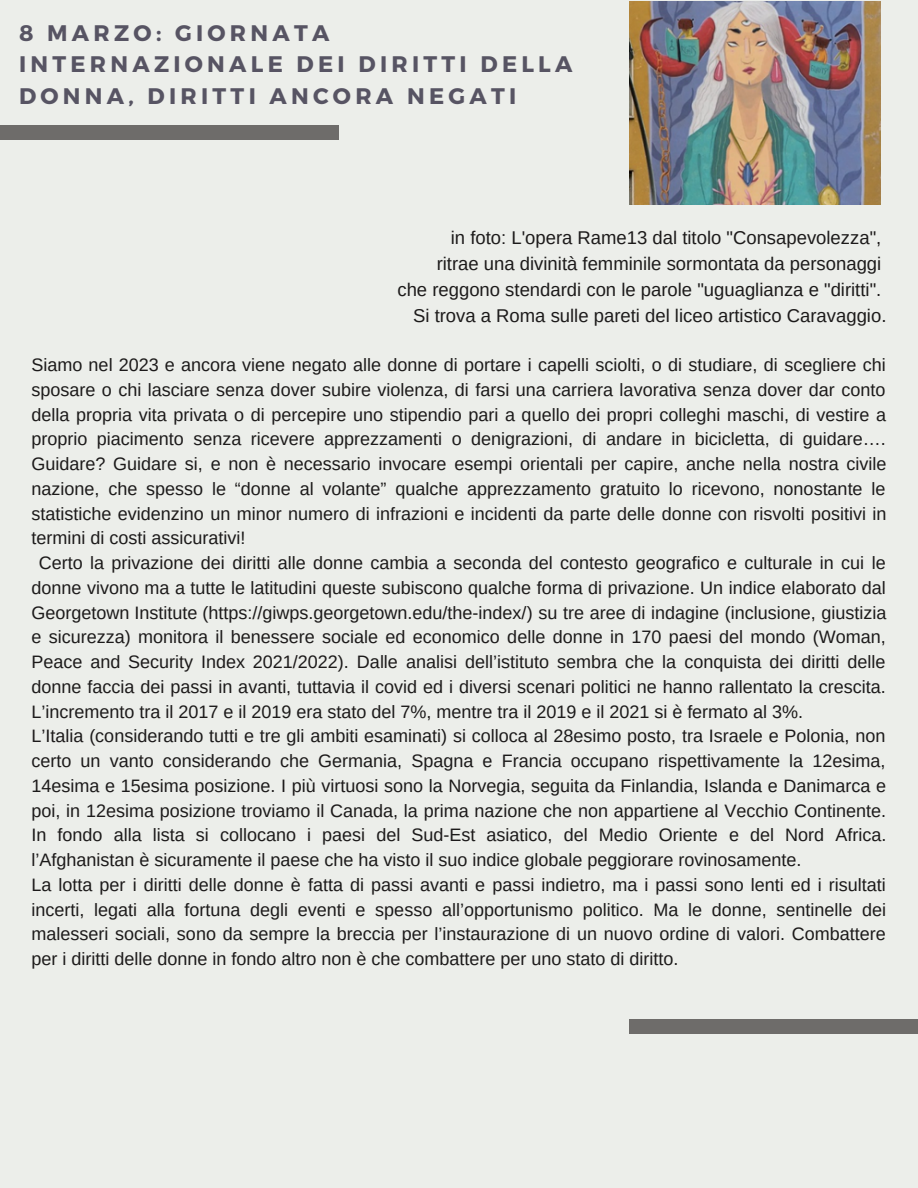
<style>
.page{position:relative;width:918px;height:1188px;background:#eceeea}
.page>*{position:absolute;margin:0;border:0;box-sizing:border-box;transform-origin:0 0}
.t1{font:700 22.5px/31.5px "Montserrat";letter-spacing:.19em;color:#575463}
.t2{font:18.45px/25.8px "Arimo";color:#1c1a1a;text-align:right}
.t3{font:18px "Arimo";color:#1c1a1a}
</style>
<div class="page">
<div style="left:629px;top:1019px;width:289px;height:15px;background:#6e6c6a"></div>
<div style="left:0;top:125px;width:339px;height:15px;background:#6e6c6a"></div>
<img style="left:629px;top:2px;width:251px;height:202px">
<p class="t1" style="left:19px;top:16px;width:555px">8 MARZO: GIORNATA<br>INTERNAZIONALE DEI DIRITTI DELLA<br>DONNA, DIRITTI ANCORA NEGATI</p>
<p class="t2" style="left:397px;top:225px;width:491px">in foto: L'opera Rame13 dal titolo "Consapevolezza",<br>ritrae una divinità femminile sormontata da personaggi<br>che reggono stendardi con le parole "uguaglianza e "diritti".<br>Si trova a Roma sulle pareti del liceo artistico Caravaggio.</p>
<p class="t3" style="left:32px;top:355px;width:856px">Siamo nel 2023 e ancora viene negato alle donne di portare i capelli sciolti, o di studiare, di scegliere chi</p>
<p class="t3" style="left:32px;top:380px;width:855px">sposare o chi lasciare senza dover subire violenza, di farsi una carriera lavorativa senza dover dar conto</p>
<p class="t3" style="left:32px;top:404px;width:856px">della propria vita privata o di percepire uno stipendio pari a quello dei propri colleghi maschi, di vestire a</p>
<p class="t3" style="left:32px;top:429px;width:856px">proprio piacimento senza ricevere apprezzamenti o denigrazioni, di andare in bicicletta, di guidare….</p>
<p class="t3" style="left:32px;top:454px;width:856px">Guidare? Guidare si, e non è necessario invocare esempi orientali per capire, anche nella nostra civile</p>
<p class="t3" style="left:32px;top:479px;width:856px">nazione, che spesso le “donne al volante” qualche apprezzamento gratuito lo ricevono, nonostante le</p>
<p class="t3" style="left:32px;top:503px;width:856px">statistiche evidenzino un minor numero di infrazioni e incidenti da parte delle donne con risvolti positivi in</p>
<p class="t3" style="left:32px;top:528px;width:215px">termini di costi assicurativi!</p>
<p class="t3" style="left:39px;top:553px;width:848px">Certo la privazione dei diritti alle donne cambia a seconda del contesto geografico e culturale in cui le</p>
<p class="t3" style="left:32px;top:578px;width:856px">donne vivono ma a tutte le latitudini queste subiscono qualche forma di privazione. Un indice elaborato dal</p>
<p class="t3" style="left:32px;top:602px;width:856px">Georgetown Institute (https://giwps.georgetown.edu/the-index/) su tre aree di indagine (inclusione, giustizia</p>
<p class="t3" style="left:32px;top:627px;width:856px">e sicurezza) monitora il benessere sociale ed economico delle donne in 170 paesi del mondo (Woman,</p>
<p class="t3" style="left:32px;top:652px;width:856px">Peace and Security Index 2021/2022). Dalle analisi dell’istituto sembra che la conquista dei diritti delle</p>
<p class="t3" style="left:32px;top:677px;width:856px">donne faccia dei passi in avanti, tuttavia il covid ed i diversi scenari politici ne hanno rallentato la crescita.</p>
<p class="t3" style="left:32px;top:701px;width:773px">L’incremento tra il 2017 e il 2019 era stato del 7%, mentre tra il 2019 e il 2021 si è fermato al 3%.</p>
<p class="t3" style="left:32px;top:726px;width:855px">L’Italia (considerando tutti e tre gli ambiti esaminati) si colloca al 28esimo posto, tra Israele e Polonia, non</p>
<p class="t3" style="left:32px;top:751px;width:855px">certo un vanto considerando che Germania, Spagna e Francia occupano rispettivamente la 12esima,</p>
<p class="t3" style="left:32px;top:776px;width:856px">14esima e 15esima posizione. I più virtuosi sono la Norvegia, seguita da Finlandia, Islanda e Danimarca e</p>
<p class="t3" style="left:32px;top:800px;width:856px">poi, in 12esima posizione troviamo il Canada, la prima nazione che non appartiene al Vecchio Continente.</p>
<p class="t3" style="left:32px;top:825px;width:856px">In fondo alla lista si collocano i paesi del Sud-Est asiatico, del Medio Oriente e del Nord Africa.</p>
<p class="t3" style="left:32px;top:850px;width:771px">l’Afghanistan è sicuramente il paese che ha visto il suo indice globale peggiorare rovinosamente.</p>
<p class="t3" style="left:32px;top:875px;width:856px">La lotta per i diritti delle donne è fatta di passi avanti e passi indietro, ma i passi sono lenti ed i risultati</p>
<p class="t3" style="left:32px;top:899px;width:856px">incerti, legati alla fortuna degli eventi e spesso all’opportunismo politico. Ma le donne, sentinelle dei</p>
<p class="t3" style="left:32px;top:924px;width:856px">malesseri sociali, sono da sempre la breccia per l’instaurazione di un nuovo ordine di valori. Combattere</p>
<p class="t3" style="left:32px;top:949px;width:648px">per i diritti delle donne in fondo altro non è che combattere per uno stato di diritto.</p>
</div>
